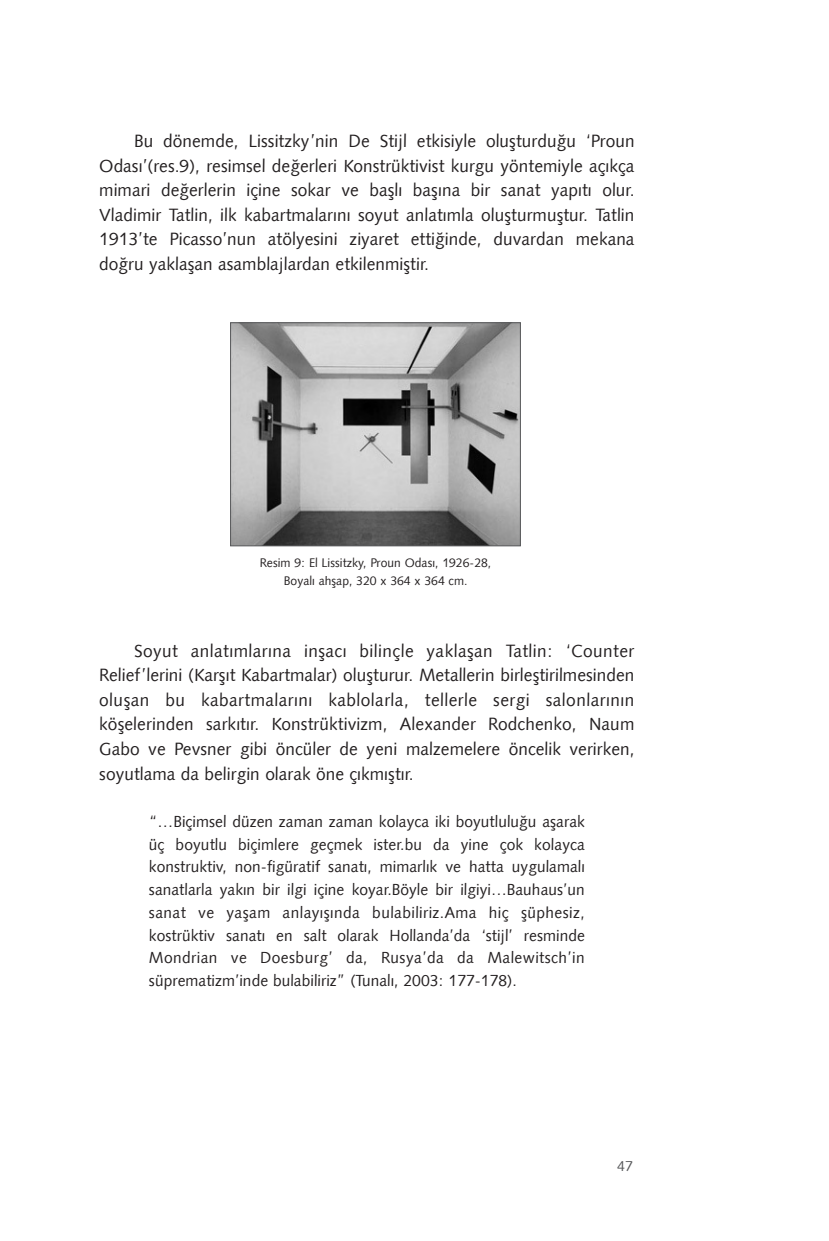
<style>
.page{position:relative;width:829px;height:1241px;background:#fff}
.page>*{position:absolute;margin:0;border:0;box-sizing:border-box;transform-origin:0 0}
.t1{font:17.5px/24.5px "Humanist 531 BT Roman A";color:#231f20;text-align:justify}
.t2{font:15.75px/22.8px "Humanist 531 BT Roman A";color:#231f20;text-align:justify}
.t3{font:14px "Humanist 531 BT Roman A";color:#57585a}
.t4{font:12.25px/17.5px "Humanist 531 BT Roman A";color:#231f20;text-align:center}
</style>
<div class="page">
<img style="left:232px;top:324px;width:286px;height:220px">
<div style="left:230px;top:322px;width:290px;height:224px;border:1px solid #57585a"></div>
<p class="t1" style="left:99px;top:128px;width:537px;text-indent:35px">Bu dönemde, Lissitzky’nin De Stijl etkisiyle oluşturduğu ‘Proun Odası’(res.9), resimsel değerleri Konstrüktivist kurgu yöntemiyle açıkça mimari değerlerin içine sokar ve başlı başına bir sanat yapıtı olur.<br>Vladimir Tatlin, ilk kabartmalarını soyut anlatımla oluşturmuştur. Tatlin 1913’te Picasso’nun atölyesini ziyaret ettiğinde, duvardan mekana doğru yaklaşan asamblajlardan etkilenmiştir.</p>
<p class="t4" style="left:260px;top:553px;width:233px">Resim 9: El Lissitzky, Proun Odası, 1926-28,<br>Boyalı ahşap, 320 x 364 x 364 cm.</p>
<p class="t1" style="left:99px;top:638px;width:537px;text-indent:35px">Soyut anlatımlarına inşacı bilinçle yaklaşan Tatlin: ‘Counter Relief’lerini (Karşıt Kabartmalar) oluşturur. Metallerin birleştirilmesinden oluşan bu kabartmalarını kablolarla, tellerle sergi salonlarının köşelerinden sarkıtır. Konstrüktivizm, Alexander Rodchenko, Naum Gabo ve Pevsner gibi öncüler de yeni malzemelere öncelik verirken, soyutlama da belirgin olarak öne çıkmıştır.</p>
<p class="t2" style="left:149px;top:809px;width:437px">“…Biçimsel düzen zaman zaman kolayca iki boyutluluğu aşarak üç boyutlu biçimlere geçmek ister.bu da yine çok kolayca konstruktiv, non-figüratif sanatı, mimarlık ve hatta uygulamalı sanatlarla yakın bir ilgi içine koyar.Böyle bir ilgiyi…Bauhaus’un sanat ve yaşam anlayışında bulabiliriz.Ama hiç şüphesiz, kostrüktiv sanatı en salt olarak Hollanda’da ‘stijl’ resminde Mondrian ve Doesburg’ da, Rusya’da da Malewitsch’in süprematizm’inde bulabiliriz” (Tunalı, 2003: 177-178).</p>
<p class="t3" style="left:617px;top:1156px;width:17px">47</p>
</div>
